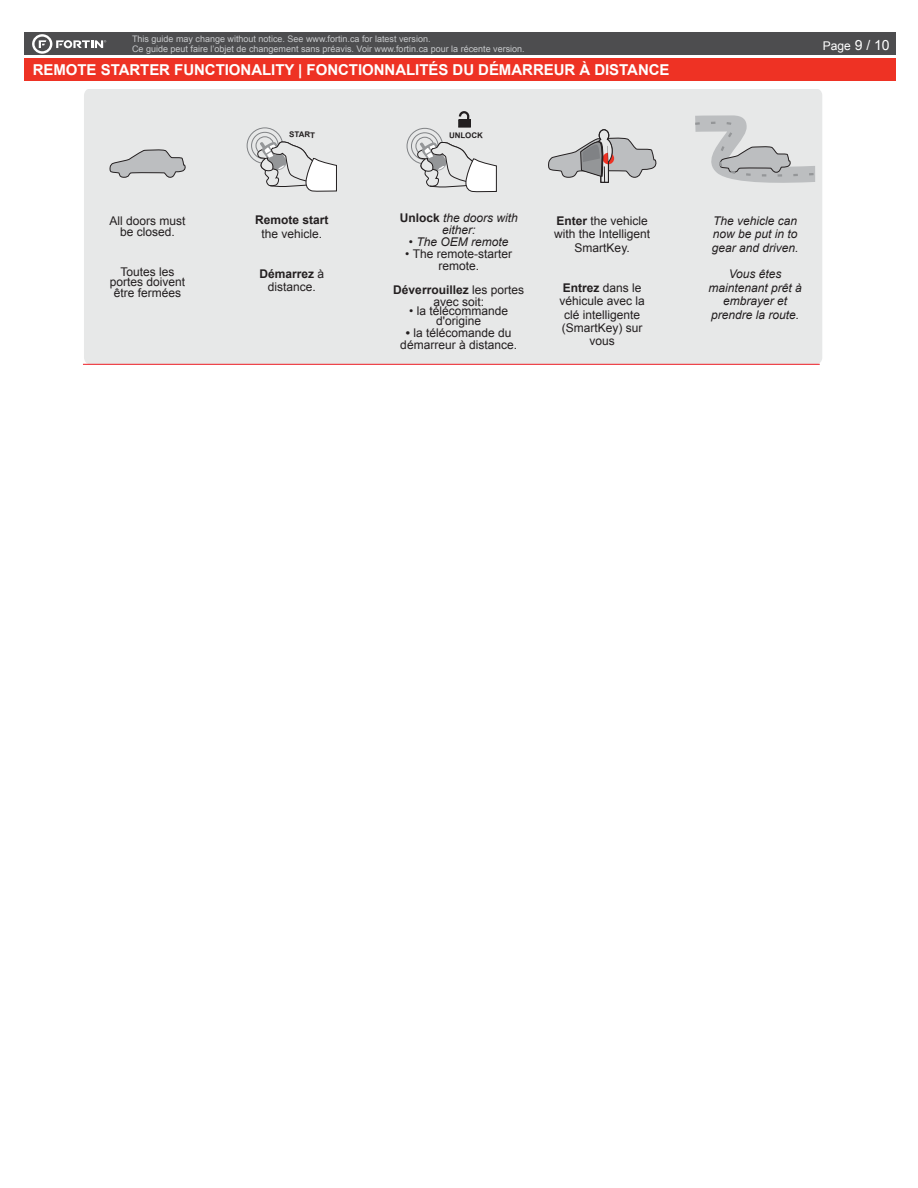
<style>
.page{position:relative;width:918px;height:1188px;background:#fff}
.page>*{position:absolute;margin:0;border:0;box-sizing:border-box;transform-origin:0 0}
.t1{font:700 15px "Arial";letter-spacing:-.005em;color:#fff}
.t2{font:12px/13.4px "Arial";color:#231f20;text-align:center}
.t3{font:italic 12px/13.4px "Arial";color:#231f20;text-align:center}
.t4{font:700 12px "Arial";color:#231f20}
.t5{font:12px "Arial";color:#fff}
.t6{font:700 10.95px/10.1px "Calibri";color:#fff}
.t7{font:9px/9.8px "Arial";color:#c7c9cb}
.t8{font:700 7.95px "Arial";color:#231f20}
.s1{font-weight:400}
.s2{font-weight:700;font-style:normal}
.s3{font-style:italic}
.s4{font-weight:700}
.s5{font-size:13.95px}
</style>
<div class="page">
<div style="left:24px;top:33px;width:872px;height:22px;background:#4d4d4f"></div>
<div style="left:24px;top:58px;width:872px;height:23px;background:#ee3224"></div>
<svg style="left:32px;top:34px;width:74px;height:20px"></svg>
<div style="left:84px;top:89px;width:738px;height:275px;background:#e7e8e8;border-radius:6px"></div>
<svg style="left:246px;top:127px;width:91px;height:65px"></svg>
<svg style="left:109px;top:149px;width:77px;height:29px"></svg>
<svg style="left:406px;top:111px;width:91px;height:82px"></svg>
<svg style="left:548px;top:129px;width:109px;height:54px"></svg>
<svg style="left:695px;top:115px;width:120px;height:68px"></svg>
<hr style="left:83px;top:364px;width:737px;height:1px;background:#ed1c24">
<p class="t6" style="left:178px;top:30px;width:29px">PUSH<br>START</p>
<p class="t7" style="left:132px;top:34px;width:394px">This guide may change without notice. See www.fortin.ca for latest version.<br>Ce guide peut faire l’objet de changement sans préavis. Voir www.fortin.ca pour la récente version.</p>
<p class="t1" style="left:33px;top:59px;width:638px">REMOTE STARTER FUNCTIONALITY | FONCTIONNALITÉS DU DÉMARREUR À DISTANCE</p>
<p class="t2" style="left:110px;top:215px;width:78px;line-height:10.8px">All doors must be closed.</p>
<p class="t2" style="left:110px;top:266px;width:77px;line-height:10.8px">Toutes les portes doivent être fermées</p>
<p class="t8" style="left:289px;top:129px;width:27px;rotate:1deg">START</p>
<p class="t8" style="left:449px;top:129px;width:35px;rotate:1deg">UNLOCK</p>
<p class="t4" style="left:255px;top:212px;width:75px">Remote start</p>
<p class="t2" style="left:261px;top:227px;width:62px">the vehicle.</p>
<p class="t4" style="left:259px;top:265px;width:66px">Démarrez <span class="s1">à</span></p>
<p class="t2" style="left:268px;top:280px;width:50px">distance.</p>
<p class="t3" style="left:400px;top:212px;width:120px;line-height:12px"><span class="s2">Unlock</span> the doors with either:</p>
<p class="t3" style="left:409px;top:235px;width:101px">• The OEM remote</p>
<p class="t2" style="left:405px;top:247px;width:108px;line-height:12px"><span class="s3">•</span> The remote-starter remote.</p>
<p class="t2" style="left:393px;top:283px;width:132px;line-height:12px"><span class="s4">Déverrouillez</span> les portes avec soit:</p>
<p class="t2" style="left:409px;top:306px;width:100px;line-height:9.6px">• la télécommande d'origine</p>
<p class="t2" style="left:400px;top:327px;width:118px;line-height:12px"><span class="s4">•</span> la télécomande du démarreur à distance.</p>
<p class="t2" style="left:557px;top:214px;width:93px"><span class="s4">Enter</span> the vehicle</p>
<p class="t2" style="left:554px;top:227px;width:98px">with the Intelligent<br>SmartKey.</p>
<p class="t4" style="left:563px;top:279px;width:80px">Entrez <span class="s1">dans le</span></p>
<p class="t2" style="left:560px;top:294px;width:87px">véhicule avec la clé intelligente (SmartKey) sur vous</p>
<p class="t5" style="left:823px;top:38px;width:69px">Page <span class="s5">9 / 10</span></p>
<p class="t3" style="left:712px;top:214px;width:88px;text-align:justify">The vehicle can now be put in to gear and driven.</p>
<p class="t3" style="left:708px;top:268px;width:95px">Vous êtes maintenant prêt à embrayer et prendre la route.</p>
</div>
